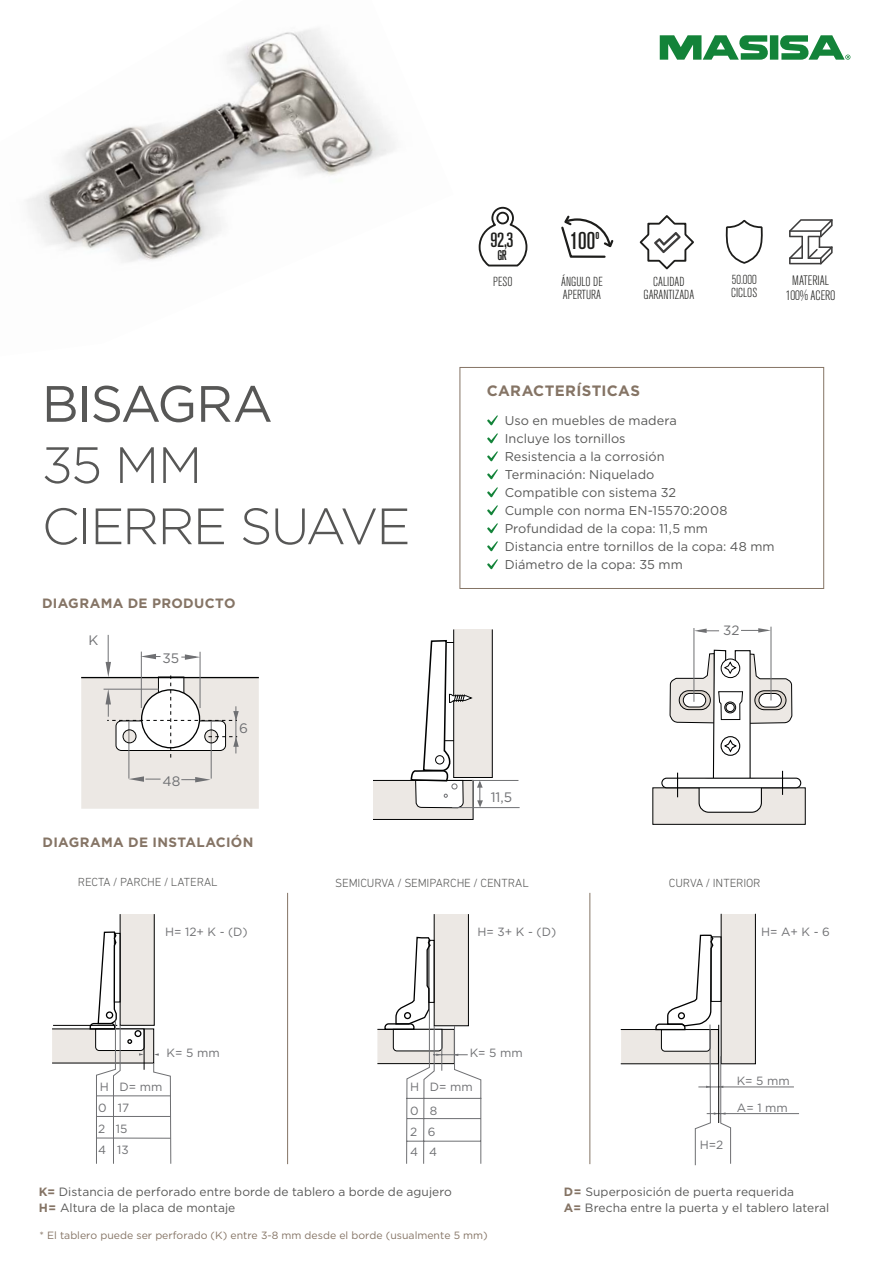
<style>
.page{position:relative;width:893px;height:1263px;background:#fff}
.page>*{position:absolute;margin:0;border:0;box-sizing:border-box;transform-origin:0 0}
.t1{font:300 51px/61.2px "Gotham";letter-spacing:-.035em;color:#575756}
.t2{font:51px "Gotham";letter-spacing:-.03em;color:#575756}
.t3{font:500 condensed 24px "Akzidenz Grotesk BQ";color:#1d1d1b}
.t4{font:500 condensed 20.4px "Akzidenz Grotesk BQ";color:#1d1d1b}
.t5{font:700 15px "Gotham";letter-spacing:.02em;color:#857465}
.t6{font:500 condensed 13.95px "Akzidenz Grotesk BQ";color:#1d1d1b}
.t7{font:13.65px "Gotham";color:#6f7073}
.t8{font:700 13.5px "Gotham";letter-spacing:.025em;color:#857465}
.t9{font:300 condensed 13.5px/14.7px "Akzidenz Grotesk BQ";color:#1d1d1b;text-align:center}
.t10{font:13.5px "Gotham";color:#6f7072}
.t11{font:300 condensed 13.05px/13px "Akzidenz Grotesk BQ";color:#1d1d1b}
.t12{font:12.75px/18px "Gotham";letter-spacing:.005em;color:#585857}
.t13{font:12px/16.5px "Gotham";letter-spacing:.005em;color:#585857}
.t14{font:300 12px "DIN Next LT Pro";letter-spacing:-.015em;color:#575756}
.t15{font:11.85px/20.9px "Gotham";color:#6f7073}
.t16{font:300 11.85px "DIN Next LT Pro";letter-spacing:-.01em;color:#585857}
.t17{font:10.5px "Gotham";color:#857465}
.s1{font-weight:700;color:#857465}
</style>
<div class="page">
<svg style="left:660px;top:35px;width:190px;height:25px"></svg>
<div style="left:459px;top:367px;width:365px;height:222px;border:1px solid #857465"></div>
<svg style="left:789px;top:219px;width:44px;height:45px"></svg>
<svg style="left:725px;top:220px;width:38px;height:44px"></svg>
<svg style="left:639px;top:215px;width:55px;height:55px"></svg>
<svg style="left:487px;top:415px;width:11px;height:10px"></svg>
<svg style="left:487px;top:433px;width:11px;height:10px"></svg>
<svg style="left:487px;top:451px;width:11px;height:10px"></svg>
<svg style="left:487px;top:469px;width:11px;height:10px"></svg>
<svg style="left:487px;top:505px;width:11px;height:10px"></svg>
<svg style="left:487px;top:559px;width:11px;height:10px"></svg>
<svg style="left:487px;top:541px;width:11px;height:10px"></svg>
<svg style="left:487px;top:523px;width:11px;height:10px"></svg>
<svg style="left:487px;top:487px;width:11px;height:10px"></svg>
<hr style="left:108px;top:635px;width:1px;height:35px;background:#6f7073">
<hr style="left:141px;top:652px;width:1px;height:56px;background:#6f7073">
<hr style="left:200px;top:652px;width:1px;height:56px;background:#6f7073">
<svg style="left:81px;top:654px;width:178px;height:155px"></svg>
<svg style="left:561px;top:215px;width:53px;height:43px"></svg>
<div style="left:454px;top:629px;width:38px;height:148px;background:#ece8e4"></div>
<div style="left:453px;top:629px;width:40px;height:149px;border:1px solid #010202"></div>
<div style="left:367px;top:780px;width:106px;height:39px;background:#ece8e4"></div>
<hr style="left:472px;top:780px;width:46px;height:1px;background:#6f7073">
<hr style="left:452px;top:807px;width:68px;height:1px;background:#6f7073">
<div style="left:357px;top:771px;width:16px;height:63px;background:#fff"></div>
<hr style="left:287px;top:893px;width:1px;height:271px;background:#857465">
<hr style="left:589px;top:893px;width:1px;height:271px;background:#857465">
<div style="left:52px;top:1029px;width:102px;height:34px;background:#ece8e4"></div>
<div style="left:120px;top:914px;width:34px;height:111px;background:#ece8e4"></div>
<hr style="left:53px;top:1025px;width:64px;height:1px;background:#000101">
<svg style="left:89px;top:931px;width:82px;height:233px"></svg>
<hr style="left:144px;top:1029px;width:1px;height:41px;background:#000101">
<div style="left:377px;top:1029px;width:77px;height:34px;background:#ece8e4"></div>
<svg style="left:384px;top:639px;width:99px;height:525px"></svg>
<div style="left:621px;top:1029px;width:97px;height:35px;background:#ece8e4"></div>
<div style="left:621px;top:1029px;width:98px;height:35px;border:1px solid #010202"></div>
<div style="left:721px;top:914px;width:34px;height:150px;background:#ece8e4"></div>
<svg style="left:655px;top:934px;width:144px;height:232px"></svg>
<div style="left:653px;top:788px;width:152px;height:36px;background:#ece8e4"></div>
<div style="left:652px;top:787px;width:154px;height:38px;border:1px solid #010202"></div>
<div style="left:661px;top:778px;width:140px;height:10px;border:1px solid #010202;border-radius:5px"></div>
<hr style="left:694px;top:628px;width:1px;height:74px;background:#6f7072">
<hr style="left:771px;top:627px;width:1px;height:73px;background:#6f7072">
<svg style="left:694px;top:628px;width:25px;height:5px"></svg>
<svg style="left:741px;top:628px;width:30px;height:5px"></svg>
<svg style="left:669px;top:649px;width:124px;height:276px"></svg>
<img style="left:26px;top:28px;width:369px;height:234px">
<svg style="left:478px;top:206px;width:50px;height:61px"></svg>
<h3 class="t4" style="left:490px;top:229px;width:25px">92,3</h3>
<h2 class="t3" style="left:570px;top:227px;width:31px">100º</h2>
<p class="t6" style="left:497px;top:247px;width:11px">GR</p>
<p class="t11" style="left:493px;top:276px;width:21px">PESO</p>
<p class="t11" style="left:561px;top:275px;width:43px">ÁNGULO DE<br>APERTURA</p>
<p class="t11" style="left:643px;top:275px;width:52px;text-align:center">CALIDAD<br>GARANTIZADA</p>
<p class="t11" style="left:731px;top:274px;width:28px">50.000<br>CICLOS</p>
<p class="t9" style="left:786px;top:273px;width:51px">MATERIAL<br>100% ACERO</p>
<h1 class="t2" style="left:42px;top:371px;width:233px">BISAGRA</h1>
<h1 class="t1" style="left:42px;top:433px;width:370px">35 MM<br>CIERRE SUAVE</h1>
<p class="t8" style="left:42px;top:594px;width:195px">DIAGRAMA DE PRODUCTO</p>
<p class="t7" style="left:89px;top:632px;width:11px">K</p>
<p class="t7" style="left:163px;top:649px;width:18px">35</p>
<p class="t7" style="left:163px;top:772px;width:19px">48</p>
<p class="t7" style="left:239px;top:719px;width:10px">6</p>
<p class="t8" style="left:43px;top:833px;width:212px">DIAGRAMA DE INSTALACIÓN</p>
<p class="t5" style="left:487px;top:381px;width:155px">CARACTERÍSTICAS</p>
<p class="t12" style="left:505px;top:411px;width:271px">Uso en muebles de madera<br>Incluye los tornillos<br>Resistencia a la corrosión<br>Terminación: Niquelado<br>Compatible con sistema 32<br>Cumple con norma EN-15570:2008<br>Profundidad de la copa: 11,5 mm<br>Distancia entre tornillos de la copa: 48 mm<br>Diámetro de la copa: 35 mm</p>
<p class="t7" style="left:491px;top:788px;width:23px">11,5</p>
<p class="t10" style="left:723px;top:622px;width:18px">32</p>
<p class="t16" style="left:78px;top:876px;width:141px">RECTA / PARCHE / LATERAL</p>
<p class="t14" style="left:335px;top:875px;width:195px">SEMICURVA / SEMIPARCHE / CENTRAL</p>
<p class="t14" style="left:669px;top:875px;width:93px">CURVA / INTERIOR</p>
<p class="t15" style="left:165px;top:921px;width:84px">H= 12+ K - (D)</p>
<p class="t15" style="left:478px;top:921px;width:80px">H= 3+ K - (D)</p>
<p class="t15" style="left:761px;top:921px;width:70px">H= A+ K - 6</p>
<p class="t15" style="left:167px;top:1042px;width:55px">K= 5 mm</p>
<p class="t15" style="left:470px;top:1042px;width:55px">K= 5 mm</p>
<p class="t15" style="left:100px;top:1076px;width:64px">H D= mm</p>
<p class="t15" style="left:410px;top:1076px;width:64px">H D= mm</p>
<p class="t15" style="left:98px;top:1097px;width:33px">0 17<br>2 15<br>4 13</p>
<p class="t15" style="left:410px;top:1100px;width:29px">0 8<br>2 6<br>4 4</p>
<p class="t15" style="left:700px;top:1134px;width:25px">H=2</p>
<p class="t15" style="left:737px;top:1070px;width:55px">K= 5 mm</p>
<p class="t15" style="left:737px;top:1097px;width:52px">A= 1 mm</p>
<p class="t13" style="left:39px;top:1183px;width:415px"><span class="s1">K=</span> Distancia de perforado entre borde de tablero a borde de agujero<br><span class="s1">H=</span> Altura de la placa de montaje</p>
<p class="t13" style="left:564px;top:1183px;width:267px"><span class="s1">D=</span> Superposición de puerta requerida<br><span class="s1">A=</span> Brecha entre la puerta y el tablero lateral</p>
<p class="t17" style="left:39px;top:1228px;width:450px">* El tablero puede ser perforado (K) entre 3-8 mm desde el borde (usualmente 5 mm)</p>
</div>
